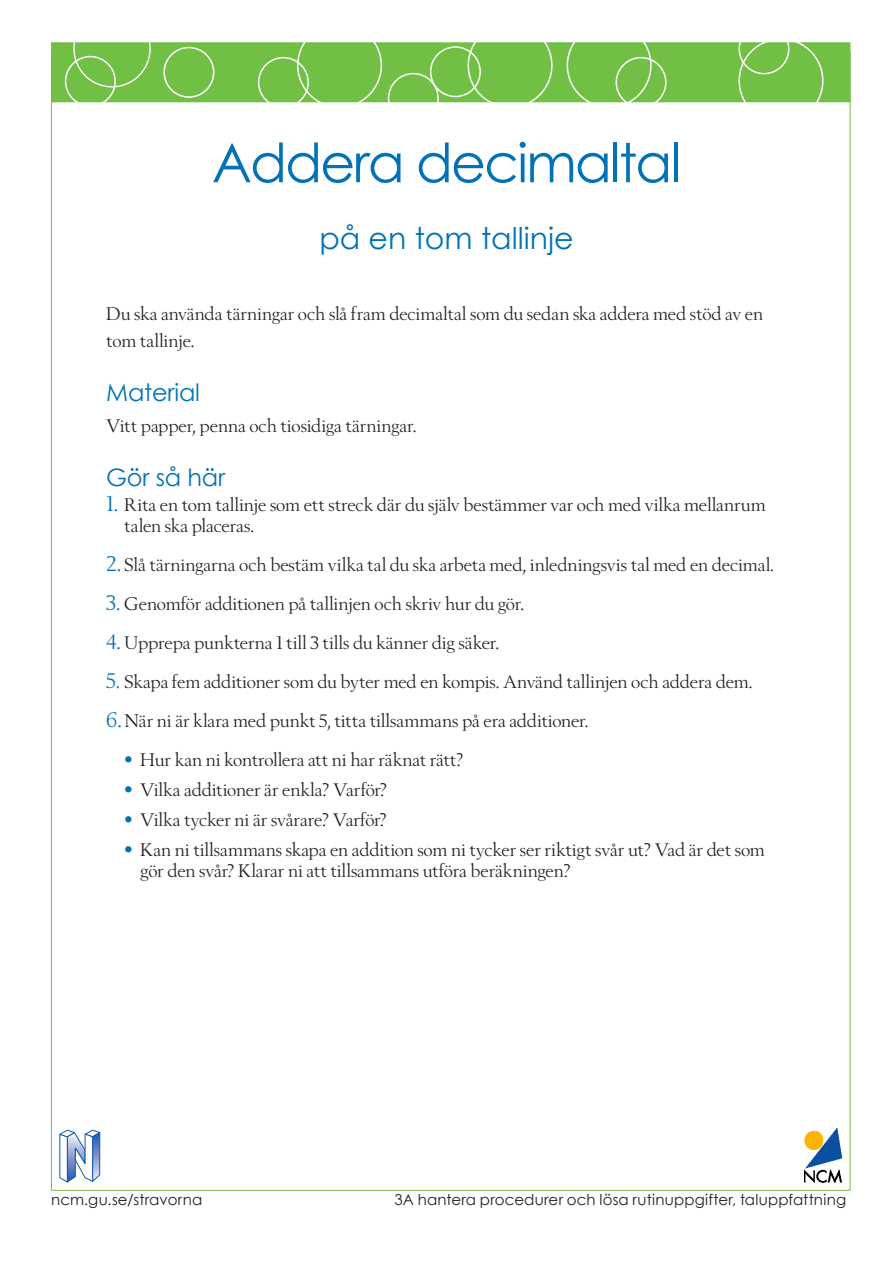
<style>
.page{position:relative;width:893px;height:1263px;background:#fff}
.page>*{position:absolute;margin:0;border:0;box-sizing:border-box;transform-origin:0 0}
.E-titel{font:54px "Century Gothic";letter-spacing:-.035em;color:#0073b6}
.E-undertitel{font:30px "Century Gothic";color:#0073b6}
.E-rubrik_3{font:24px "Century Gothic";letter-spacing:-.01em;color:#0073b6}
.E-bröd{font:18px/21px "Berling Nova Display Pro";color:#231f20}
.t1{font:15px "Century Gothic";letter-spacing:.01em;color:#231f20}
.s1{font-size:21px;color:#0073b6}
.s2{font-family:"Century Gothic";font-size:21px;color:#0073b6}
</style>
<div class="page">
<svg style="left:60px;top:1130px;width:40px;height:52px"></svg>
<img style="left:805px;top:1128px;width:37px;height:54px">
<div style="left:51px;top:42px;width:799px;height:60px;background:#71bf44"></div>
<div style="left:73px;top:10px;width:78px;height:77px;border:1px solid #fff;border-radius:50%"></div>
<div style="left:65px;top:56px;width:51px;height:51px;border:2px solid #fff;border-radius:50%"></div>
<div style="left:258px;top:57px;width:51px;height:51px;border:2px solid #fff;border-radius:50%"></div>
<div style="left:297px;top:23px;width:85px;height:85px;border:2px solid #fff;border-radius:50%"></div>
<div style="left:388px;top:73px;width:51px;height:51px;border:2px solid #fff;border-radius:50%"></div>
<div style="left:430px;top:46px;width:51px;height:51px;border:2px solid #fff;border-radius:50%"></div>
<div style="left:468px;top:23px;width:85px;height:85px;border:2px solid #fff;border-radius:50%"></div>
<div style="left:567px;top:23px;width:85px;height:85px;border:2px solid #fff;border-radius:50%"></div>
<div style="left:615px;top:57px;width:51px;height:51px;border:2px solid #fff;border-radius:50%"></div>
<div style="left:163px;top:47px;width:51px;height:51px;border:2px solid #fff;border-radius:50%"></div>
<div style="left:738px;top:38px;width:85px;height:85px;border:2px solid #fff;border-radius:50%"></div>
<div style="left:738px;top:23px;width:51px;height:51px;border:2px solid #fff;border-radius:50%"></div>
<p class="E-titel" style="left:212px;top:130px;width:471px">Addera decimaltal</p>
<p class="E-undertitel" style="left:319px;top:220px;width:256px">på en tom tallinje</p>
<p class="E-bröd" style="left:106px;top:300px;width:658px;line-height:27px">Du ska använda tärningar och slå fram decimaltal som du sedan ska addera med stöd av en tom tallinje.</p>
<p class="E-rubrik_3" style="left:106px;top:377px;width:95px">Material</p>
<p class="E-bröd" style="left:106px;top:415px;width:312px">Vitt papper, penna och tiosidiga tärningar.</p>
<p class="E-rubrik_3" style="left:106px;top:462px;width:120px">Gör så här</p>
<p class="E-bröd" style="left:124px;top:494px;width:643px;text-indent:-18px"><span class="s1">1.</span> Rita en tom tallinje som ett streck där du själv bestämmer var och med vilka mellanrum talen ska placeras.</p>
<p class="E-bröd" style="left:106px;top:554px;width:669px"><span class="s1">2.</span> Slå tärningarna och bestäm vilka tal du ska arbeta med, inledningsvis tal med en decimal.</p>
<p class="E-bröd" style="left:106px;top:593px;width:419px"><span class="s1">3.</span> Genomför additionen på tallinjen och skriv hur du gör.</p>
<p class="E-bröd" style="left:106px;top:632px;width:394px"><span class="s1">4.</span> Upprepa punkterna 1 till 3 tills du känner dig säker.</p>
<p class="E-bröd" style="left:106px;top:671px;width:648px"><span class="s1">5.</span> Skapa fem additioner som du byter med en kompis. Använd tallinjen och addera dem.</p>
<p class="E-bröd" style="left:106px;top:710px;width:484px"><span class="s1">6.</span> När ni är klara med punkt 5, titta tillsammans på era additioner.</p>
<p class="E-bröd" style="left:122px;top:749px;width:343px"><span class="s2">•</span> Hur kan ni kontrollera att ni har räknat rätt?</p>
<p class="E-bröd" style="left:122px;top:779px;width:266px"><span class="s2">•</span> Vilka additioner är enkla? Varför?</p>
<p class="E-bröd" style="left:122px;top:809px;width:266px"><span class="s2">•</span> Vilka tycker ni är svårare? Varför?</p>
<p class="E-bröd" style="left:140px;top:839px;width:626px;text-indent:-18px"><span class="s2">•</span> Kan ni tillsammans skapa en addition som ni tycker ser riktigt svår ut? Vad är det som gör den svår? Klarar ni att tillsammans utföra beräkningen?</p>
<p class="t1" style="left:51px;top:1190px;width:153px">ncm.gu.se/stravorna</p>
<p class="t1" style="left:395px;top:1190px;width:453px">3A hantera procedurer och lösa rutinuppgifter, taluppfattning</p>
</div>
